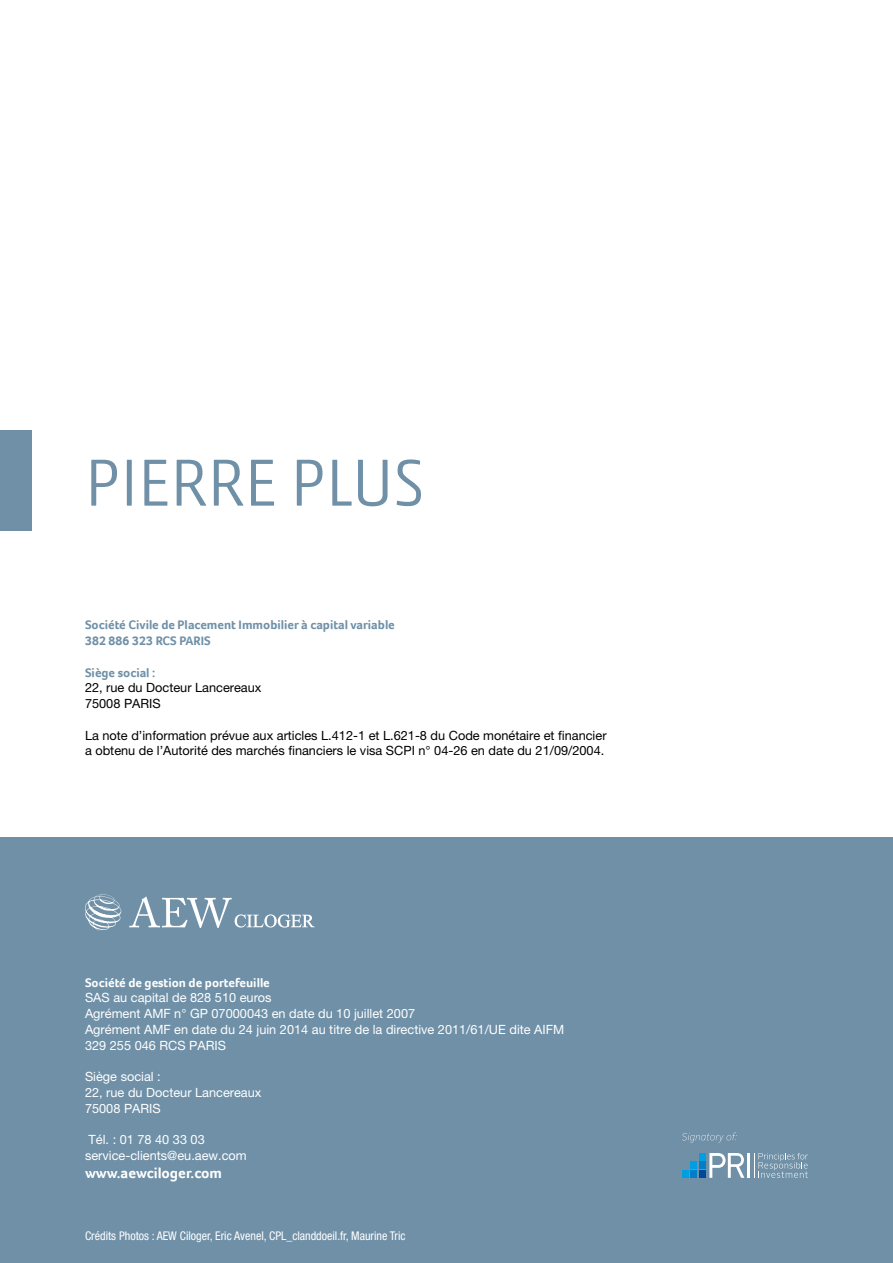
<style>
.page{position:relative;width:893px;height:1263px;background:#fff}
.page>*{position:absolute;margin:0;border:0;box-sizing:border-box;transform-origin:0 0}
.t1{font:300 67.5px "Akko W01";color:#6f90a7}
.t2{font:700 15px "Foco";color:#fff}
.t3{font:12.75px/15.8px "Helvetica Neue LT Pro";color:#fff}
.t4{font:12.75px/15.8px "Helvetica Neue LT Pro";color:#000}
.t5{font:700 12.75px/15.8px "Foco";color:#6f90a7}
.t6{font:700 12.75px "Foco";color:#fff}
.t7{font:condensed 12px "Helvetica Neue LT Pro";color:#fff}
</style>
<div class="page">
<div style="left:0;top:838px;width:893px;height:425px;background:#6f90a7"></div>
<svg style="left:85px;top:893px;width:36px;height:38px"></svg>
<svg style="left:129px;top:896px;width:186px;height:32px"></svg>
<div style="left:699px;top:1153px;width:6px;height:7px;background:#009fe3"></div>
<div style="left:699px;top:1162px;width:6px;height:7px;background:#007ec7"></div>
<div style="left:699px;top:1171px;width:6px;height:7px;background:#00489a"></div>
<div style="left:690px;top:1162px;width:7px;height:7px;background:#009fe3"></div>
<div style="left:690px;top:1171px;width:7px;height:7px;background:#007ec7"></div>
<div style="left:682px;top:1171px;width:7px;height:7px;background:#009fe3"></div>
<svg style="left:709px;top:1153px;width:35px;height:25px"></svg>
<hr style="left:747px;top:1153px;width:3px;height:25px;background:#fff">
<svg style="left:754px;top:1153px;width:54px;height:25px"></svg>
<svg style="left:682px;top:1132px;width:55px;height:10px"></svg>
<div style="left:0;top:430px;width:31px;height:101px;background:#6f90a7"></div>
<h1 class="t1" style="left:85px;top:442px;width:341px">PIERRE PLUS</h1>
<p class="t5" style="left:85px;top:617px;width:311px">Société Civile de Placement Immobilier à capital variable<br>382 886 323 RCS PARIS</p>
<p class="t5" style="left:85px;top:664px;width:72px">Siège social :</p>
<p class="t4" style="left:85px;top:680px;width:178px">22, rue du Docteur Lancereaux<br>75008 PARIS</p>
<p class="t4" style="left:85px;top:727px;width:523px">La note d’information prévue aux articles L.412-1 et L.621-8 du Code monétaire et financier a obtenu de l’Autorité des marchés financiers le visa SCPI n° 04-26 en date du 21/09/2004.</p>
<p class="t6" style="left:85px;top:974px;width:186px">Société de gestion de portefeuille</p>
<p class="t3" style="left:85px;top:990px;width:481px">SAS au capital de 828 510 euros<br>Agrément AMF n° GP 07000043 en date du 10 juillet 2007<br>Agrément AMF en date du 24 juin 2014 au titre de la directive 2011/61/UE dite AIFM 329 255 046 RCS PARIS</p>
<p class="t3" style="left:85px;top:1068px;width:178px">Siège social :<br>22, rue du Docteur Lancereaux<br>75008 PARIS</p>
<p class="t3" style="left:85px;top:1131px;width:163px">Tél. : 01 78 40 33 03 service-clients@eu.aew.com</p>
<p class="t2" style="left:85px;top:1163px;width:139px">www.aewciloger.com</p>
<p class="t7" style="left:85px;top:1228px;width:322px">Crédits Photos : AEW Ciloger, Eric Avenel, CPL_clanddoeil.fr, Maurine Tric</p>
</div>
